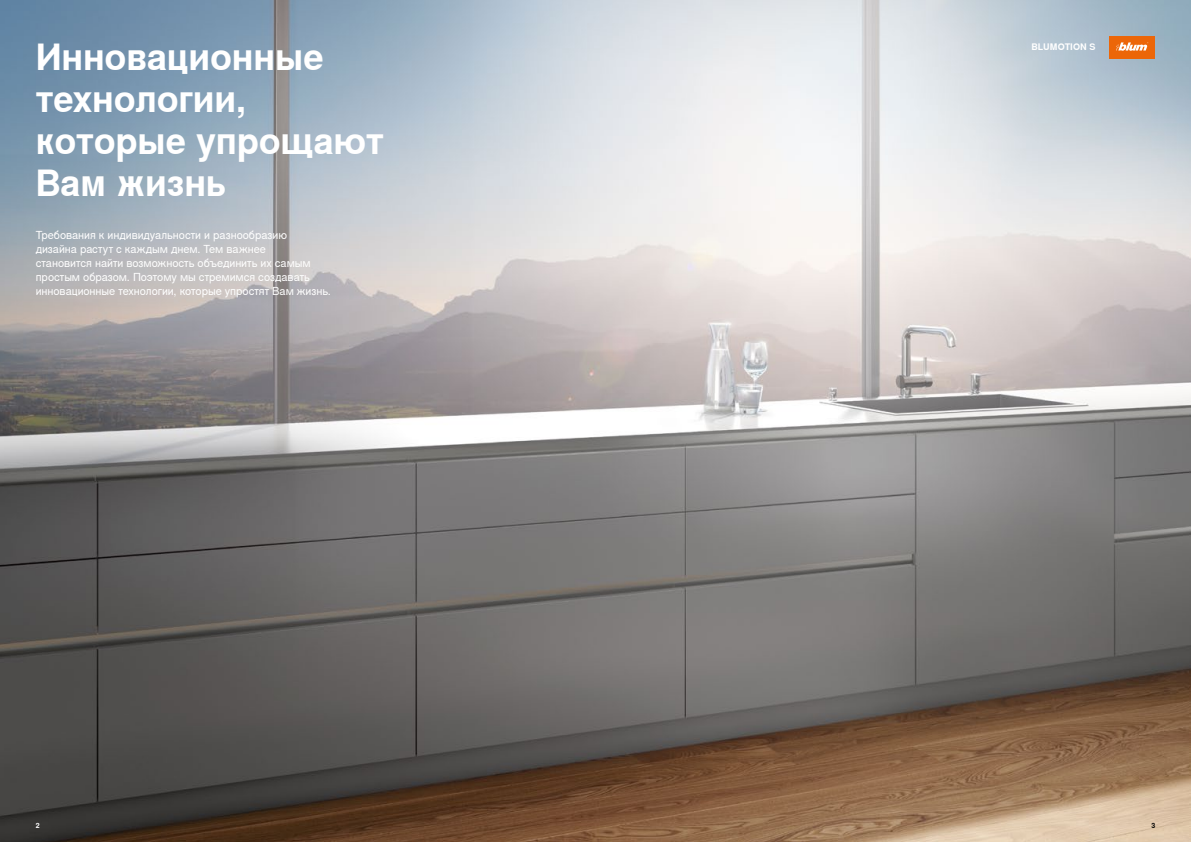
<style>
.page{position:relative;width:1191px;height:842px;background:#fff}
.page>*{position:absolute;margin:0;border:0;box-sizing:border-box;transform-origin:0 0}
._36_Head_A4_White_Bold{font:700 36px/42.1px "Nimbus Sans Global";letter-spacing:-.005em;color:#fff}
._11_Intro_White_Regular{font:11px/14px "Nimbus Sans Global";letter-spacing:-.005em;color:#fff}
._09_Category_White_Bold{font:700 9px "Nimbus Sans Global";letter-spacing:.01em;color:#fff}
.PAGENUMBER_Left{font:700 7px "Nimbus Sans Global";color:#fff}
.t1{font:700 7px "Nimbus Sans Global";color:#000}
</style>
<div class="page">
<img style="left:0;top:0;width:1191px;height:842px">
<div style="left:1109px;top:36px;width:46px;height:23px;background:#ec6608"></div>
<svg style="left:1116px;top:42px;width:32px;height:9px"></svg>
<p class="_36_Head_A4_White_Bold" style="left:36px;top:37px;width:349px">Инновационные технологии, которые упрощают<br>Вам жизнь</p>
<p class="_11_Intro_White_Regular" style="left:36px;top:228px;width:297px">Требования к индивидуальности и разнообразию<br>дизайна растут с каждым днем. Тем важнее<br>становится найти возможность объединить их самым простым образом. Поэтому мы стремимся создавать инновационные технологии, которые упростят Вам жизнь.</p>
<p class="_09_Category_White_Bold" style="left:1031px;top:42px;width:66px">BLUMOTION S</p>
<p class="PAGENUMBER_Left" style="left:36px;top:821px;width:5px">2</p>
<p class="t1" style="left:1151px;top:821px;width:5px">3</p>
</div>
